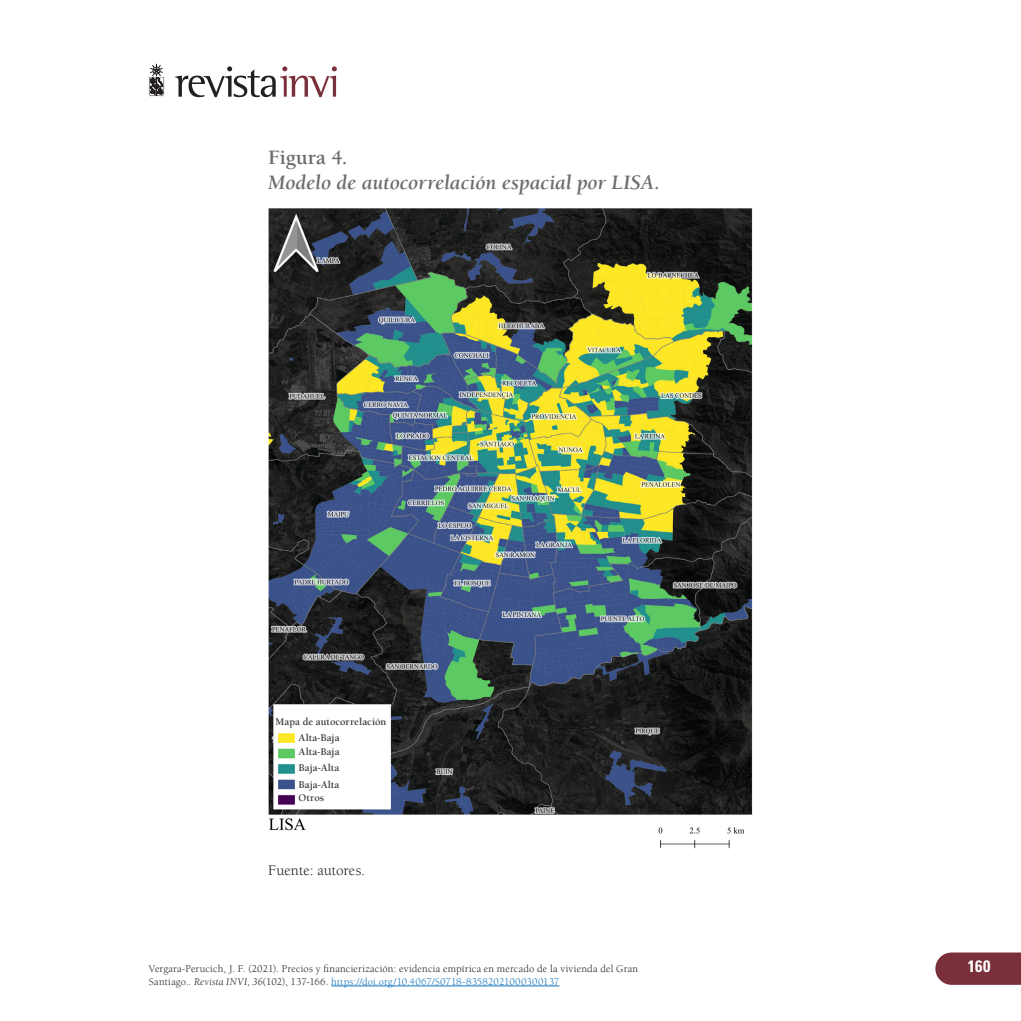
<style>
.page{position:relative;width:1021px;height:1021px;background:#fff}
.page>*{position:absolute;margin:0;border:0;box-sizing:border-box;transform-origin:0 0}
.sub_tablas{font:italic 700 21px "Berkeley Std";color:#6c6d70}
.sub_tablas-2{font:700 21px "Berkeley Std";color:#6c6d70}
.t1{font:700 condensed 16.5px "Univers LT Std";color:#fff}
.pie_de_foto{font:15px "Berkeley Std";color:#231f20}
.t2{font:10.5px/12.6px "Berkeley Std";letter-spacing:.015em;color:#231f20}
.titulo{font:700 10.5px/16.5px "Berkeley Std";letter-spacing:.005em;color:#3e3e3f}
.s1{font-style:italic}
.s2{font-style:inherit}
.s3{color:#1074bc}
</style>
<div class="page">
<svg style="left:175px;top:66px;width:162px;height:31px"></svg>
<svg style="left:149px;top:64px;width:15px;height:33px"></svg>
<svg style="left:935px;top:952px;width:85px;height:32px;background:#813b45"></svg>
<img style="left:268px;top:209px;width:484px;height:640px">
<div style="left:275px;top:717px;width:114px;height:13px;background:#fff"></div>
<div style="left:298px;top:733px;width:48px;height:71px;background:#fff"></div>
<hr style="left:331px;top:985px;width:228px;height:1px;background:#1074bc">
<p class="sub_tablas-2" style="left:268px;top:146px;width:81px">Figura 4.</p>
<p class="sub_tablas" style="left:268px;top:171px;width:393px">Modelo de autocorrelación espacial por LISA.</p>
<p class="titulo" style="left:275px;top:713px;width:112px">Mapa de autocorrelación</p>
<p class="titulo" style="left:298px;top:729px;width:42px">Alta-Baja</p>
<p class="titulo" style="left:298px;top:743px;width:42px">Alta-Baja<br>Baja-Alta</p>
<p class="titulo" style="left:298px;top:776px;width:42px">Baja-Alta</p>
<p class="titulo" style="left:298px;top:789px;width:27px">Otros</p>
<p class="pie_de_foto" style="left:268px;top:862px;width:98px">Fuente: autores.</p>
<p class="t2" style="left:149px;top:962px;width:490px">Vergara-Perucich, J. F. (2021). Precios y financierización: evidencia empírica en mercado de la vivienda del Gran<br>Santiago.. <span class="s1">Revista INVI, 36</span>(102), <span class="s2">137-166</span>. <span class="s3">https://doi.org/10.4067/S0718-83582021000300137</span></p>
<h2 class="t1" style="left:967px;top:956px;width:24px">160</h2>
</div>
